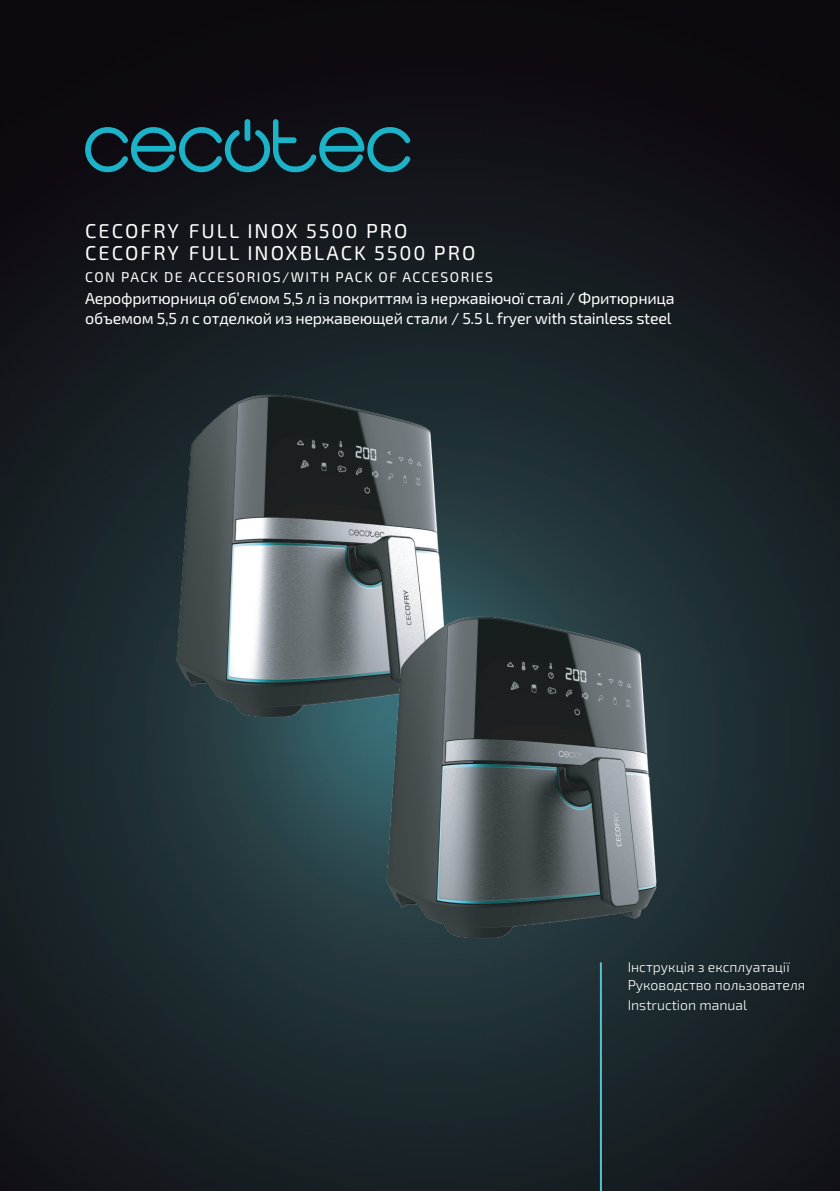
<style>
.page{position:relative;width:840px;height:1191px;background:#fff}
.page>*{position:absolute;margin:0;border:0;box-sizing:border-box;transform-origin:0 0}
.t1{font:20px/22px "Exo 2";letter-spacing:.1em;color:#fff}
.t2{font:16px/19.2px "Exo 2";letter-spacing:-.015em;color:#fff}
.t3{font:300 14px/18.6px "Exo 2";color:#fff}
.t4{font:14px "Exo 2";letter-spacing:.105em;color:#fff}
</style>
<div class="page">
<img style="left:0;top:0;width:839px;height:1191px">
<hr style="left:599px;top:962px;width:2px;height:229px;background:#55c2d2">
<svg style="left:85px;top:119px;width:325px;height:53px;background:#133e48"></svg>
<img style="left:62px;top:381px;width:498px;height:348px">
<img style="left:271px;top:602px;width:499px;height:348px">
<p class="t1" style="left:85px;top:220px;width:391px">CECOFRY FULL INOX 5500 PRO<br>CECOFRY FULL INOXBLACK 5500 PRO</p>
<p class="t4" style="left:85px;top:268px;width:409px">CON PACK DE ACCESORIOS/WITH PACK OF ACCESORIES</p>
<p class="t2" style="left:85px;top:289px;width:590px">Аерофритюрниця об’ємом 5,5 л із покриттям із нержавіючої сталі / Фритюрница объемом 5,5 л с отделкой из нержавеющей стали / 5.5 L fryer with stainless steel</p>
<p class="t3" style="left:627px;top:956px;width:179px">Інструкція з експлуатації<br>Руководство пользователя</p>
<p class="t3" style="left:627px;top:995px;width:121px">Instruction manual</p>
</div>
